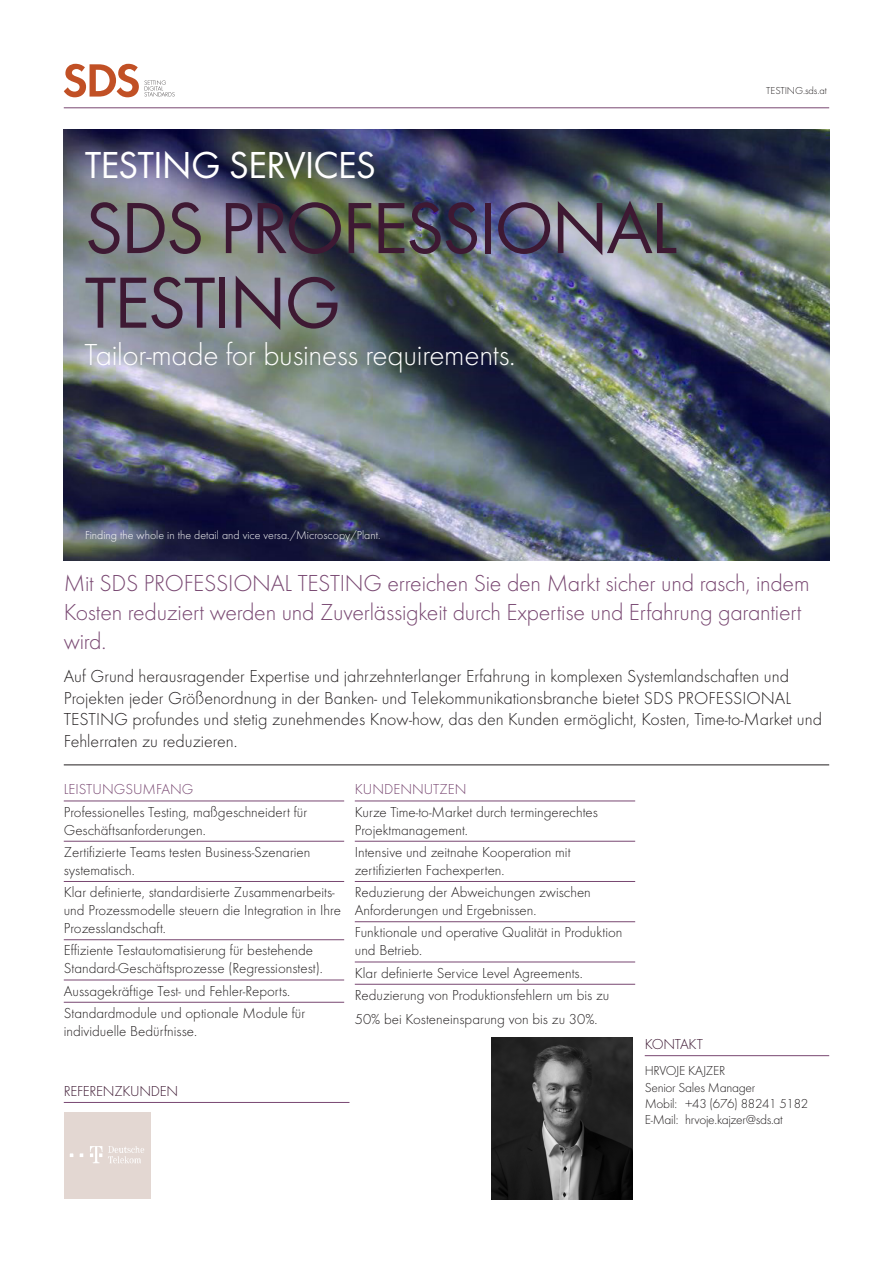
<style>
.page{position:relative;width:893px;height:1263px;background:#fff}
.page>*{position:absolute;margin:0;border:0;box-sizing:border-box;transform-origin:0 0}
.t1{font:75px/74.6px "Futura Boo";letter-spacing:-.02em;color:#3e1933}
.t2{font:39px "Futura Boo";letter-spacing:-.01em;color:#fff}
.t3{font:300 31.5px "Futura";letter-spacing:-.01em;color:#fff}
.t4{font:300 24px/28.8px "Futura";letter-spacing:-.01em;color:#784771}
.t5{font:300 18px/21.6px "Futura";color:#231f20}
.t6{font:300 15px/18px "Futura";color:#231f20}
.t7{font:300 15px "Futura";color:#784771}
.t8{font:300 15px "Futura";letter-spacing:-.02em;color:#3e1933}
.t9{font:300 13.5px/16.2px "Futura";letter-spacing:-.02em;color:#231f20}
.t10{font:300 12px "Futura";color:#fff}
.t11{font:300 10.5px "Futura";letter-spacing:-.01em;color:#231f20}
</style>
<div class="page">
<img style="left:64px;top:129px;width:765px;height:431px">
<hr style="left:64px;top:801px;width:280px;height:1px;background:#784771">
<hr style="left:64px;top:841px;width:280px;height:1px;background:#784771">
<hr style="left:64px;top:881px;width:280px;height:1px;background:#784771">
<hr style="left:64px;top:939px;width:280px;height:1px;background:#784771">
<hr style="left:64px;top:980px;width:280px;height:1px;background:#784771">
<hr style="left:64px;top:1002px;width:280px;height:1px;background:#784771">
<hr style="left:355px;top:801px;width:280px;height:1px;background:#784771">
<hr style="left:355px;top:841px;width:280px;height:1px;background:#784771">
<hr style="left:355px;top:881px;width:280px;height:1px;background:#784771">
<hr style="left:355px;top:921px;width:280px;height:1px;background:#784771">
<hr style="left:355px;top:962px;width:280px;height:1px;background:#784771">
<hr style="left:355px;top:984px;width:280px;height:1px;background:#784771">
<img style="left:492px;top:1038px;width:140px;height:161px">
<hr style="left:645px;top:1055px;width:184px;height:1px;background:#784771">
<hr style="left:64px;top:1102px;width:285px;height:1px;background:#784771">
<div style="left:64px;top:1112px;width:86px;height:86px;background:#e3d7d2"></div>
<img style="left:70px;top:1146px;width:74px;height:17px">
<hr style="left:64px;top:108px;width:765px;height:1px;background:#784771">
<hr style="left:64px;top:765px;width:765px;height:1px;background:#231f20">
<svg style="left:64px;top:64px;width:111px;height:33px"></svg>
<p class="t2" style="left:85px;top:142px;width:292px">TESTING SERVICES</p>
<p class="t1" style="left:85px;top:190px;width:593px">SDS PROFESSIONAL<br>TESTING</p>
<p class="t3" style="left:84px;top:337px;width:433px">Tailor-made for business requirements.</p>
<p class="t10" style="left:85px;top:528px;width:297px">Finding the whole in the detail and vice versa./Microscopy/Plant.</p>
<p class="t11" style="left:766px;top:85px;width:62px">TESTING.sds.at</p>
<p class="t4" style="left:64px;top:569px;width:747px">Mit SDS PROFESSIONAL TESTING erreichen Sie den Markt sicher und rasch, indem<br>Kosten reduziert werden und Zuverlässigkeit durch Expertise und Erfahrung garantiert wird.</p>
<p class="t5" style="left:64px;top:665px;width:760px">Auf Grund herausragender Expertise und jahrzehnterlanger Erfahrung in komplexen Systemlandschaften und Projekten jeder Größenordnung in der Banken- und Telekommunikationsbranche bietet SDS PROFESSIONAL TESTING profundes und stetig zunehmendes Know-how, das den Kunden ermöglicht, Kosten, Time-to-Market und Fehlerraten zu reduzieren.</p>
<p class="t7" style="left:64px;top:781px;width:131px">LEISTUNGSUMFANG</p>
<p class="t6" style="left:64px;top:803px;width:245px">Professionelles Testing, maßgeschneidert für<br>Geschäftsanforderungen.</p>
<p class="t6" style="left:64px;top:843px;width:248px">Zertifizierte Teams testen Business-Szenarien systematisch.</p>
<p class="t6" style="left:64px;top:883px;width:279px">Klar definierte, standardisierte Zusammenarbeits&shy;und Prozessmodelle steuern die Integration in Ihre<br>Prozesslandschaft.</p>
<p class="t6" style="left:64px;top:941px;width:261px">Effiziente Testautomatisierung für bestehende<br>Standard-Geschäftsprozesse (Regressionstest).</p>
<p class="t6" style="left:64px;top:982px;width:228px">Aussagekräftige Test- und Fehler-Reports.</p>
<p class="t6" style="left:64px;top:1004px;width:243px">Standardmodule und optionale Module für individuelle Bedürfnisse.</p>
<p class="t7" style="left:355px;top:781px;width:113px">KUNDENNUTZEN</p>
<p class="t6" style="left:355px;top:803px;width:245px">Kurze Time-to-Market durch termingerechtes<br>Projektmanagement.</p>
<p class="t6" style="left:355px;top:843px;width:217px">Intensive und zeitnahe Kooperation mit zertifizierten Fachexperten.</p>
<p class="t6" style="left:355px;top:883px;width:238px">Reduzierung der Abweichungen zwischen<br>Anforderungen und Ergebnissen.</p>
<p class="t6" style="left:355px;top:923px;width:269px">Funktionale und operative Qualität in Produktion und Betrieb.</p>
<p class="t6" style="left:355px;top:964px;width:229px">Klar definierte Service Level Agreements.</p>
<p class="t6" style="left:355px;top:983px;width:256px;line-height:24px">Reduzierung von Produktionsfehlern um bis zu<br>50% bei Kosteneinsparung von bis zu 30%.</p>
<p class="t8" style="left:64px;top:1082px;width:116px">REFERENZKUNDEN</p>
<p class="t8" style="left:645px;top:1036px;width:60px">KONTAKT</p>
<p class="t9" style="left:645px;top:1063px;width:165px">HRVOJE KAJZER<br>Senior Sales Manager<br>Mobil: +43 (676) 88241 5182<br>E-Mail: hrvoje.kajzer@sds.at</p>
</div>
